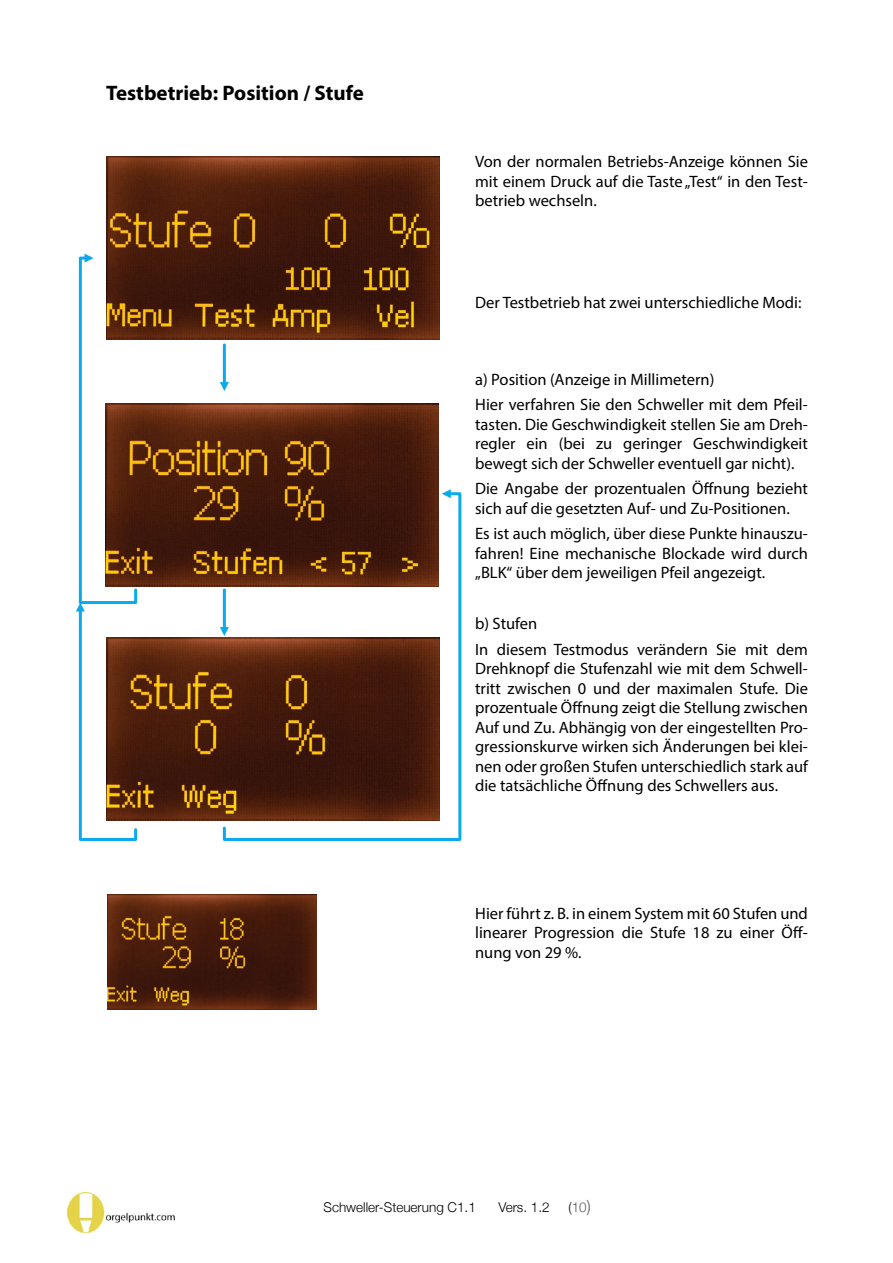
<style>
.page{position:relative;width:893px;height:1263px;background:#fff}
.page>*{position:absolute;margin:0;border:0;box-sizing:border-box;transform-origin:0 0}
.t1{font:700 21px "Myriad Pro";color:#000}
.t2{font:16.5px "Myriad Pro";color:#000}
.t3{font:300 16.5px "Helvetica Neue";color:#595959}
.t4{font:300 13.5px "Helvetica Neue";color:#000}
.t5{font:300 13.5px "Helvetica Neue";color:#595959}
.s1{color:#000}
</style>
<div class="page">
<img style="left:68px;top:1192px;width:107px;height:41px">
<img style="left:106px;top:157px;width:333px;height:183px">
<img style="left:139px;top:403px;width:299px;height:183px">
<img style="left:139px;top:637px;width:82px;height:183px">
<svg style="left:220px;top:382px;width:9px;height:9px"></svg>
<hr style="left:223px;top:345px;width:3px;height:39px;background:#0aaaee">
<svg style="left:221px;top:491px;width:241px;height:350px"></svg>
<svg style="left:76px;top:254px;width:63px;height:587px"></svg>
<img style="left:107px;top:894px;width:210px;height:115px">
<p class="t1" style="left:106px;top:84px;width:259px">Testbetrieb: Position / Stufe</p>
<p class="t2" style="left:475px;top:155px;width:334px">Von der normalen Betriebs-Anzeige können Sie</p>
<p class="t2" style="left:475px;top:174px;width:334px">mit einem Druck auf die Taste „Test“ in den Test-</p>
<p class="t2" style="left:475px;top:194px;width:123px">betrieb wechseln.</p>
<p class="t2" style="left:475px;top:296px;width:328px">Der Testbetrieb hat zwei unterschiedliche Modi:</p>
<p class="t2" style="left:475px;top:372px;width:241px">a) Position (Anzeige in Millimetern)</p>
<p class="t2" style="left:475px;top:398px;width:334px">Hier verfahren Sie den Schweller mit dem Pfeil-</p>
<p class="t2" style="left:475px;top:417px;width:334px">tasten. Die Geschwindigkeit stellen Sie am Dreh-</p>
<p class="t2" style="left:475px;top:437px;width:334px">regler ein (bei zu geringer Geschwindigkeit</p>
<p class="t2" style="left:475px;top:456px;width:321px">bewegt sich der Schweller eventuell gar nicht).</p>
<p class="t2" style="left:475px;top:482px;width:334px">Die Angabe der prozentualen Öffnung bezieht</p>
<p class="t2" style="left:475px;top:501px;width:316px">sich auf die gesetzten Auf- und Zu-Positionen.</p>
<p class="t2" style="left:475px;top:527px;width:334px">Es ist auch möglich, über diese Punkte hinauszu-</p>
<p class="t2" style="left:475px;top:546px;width:334px">fahren! Eine mechanische Blockade wird durch</p>
<p class="t2" style="left:475px;top:566px;width:292px">„BLK“ über dem jeweiligen Pfeil angezeigt.</p>
<p class="t2" style="left:475px;top:617px;width:64px">b) Stufen</p>
<p class="t2" style="left:475px;top:642px;width:334px">In diesem Testmodus verändern Sie mit dem</p>
<p class="t2" style="left:475px;top:662px;width:334px">Drehknopf die Stufenzahl wie mit dem Schwell-</p>
<p class="t2" style="left:475px;top:681px;width:334px">tritt zwischen 0 und der maximalen Stufe. Die</p>
<p class="t2" style="left:475px;top:701px;width:334px">prozentuale Öffnung zeigt die Stellung zwischen</p>
<p class="t2" style="left:475px;top:720px;width:334px">Auf und Zu. Abhängig von der eingestellten Pro-</p>
<p class="t2" style="left:475px;top:740px;width:334px">gressionskurve wirken sich Änderungen bei klei-</p>
<p class="t2" style="left:475px;top:759px;width:334px">nen oder großen Stufen unterschiedlich stark auf</p>
<p class="t2" style="left:475px;top:779px;width:304px">die tatsächliche Öffnung des Schwellers aus.</p>
<p class="t2" style="left:475px;top:906px;width:334px">Hier führt z. B. in einem System mit 60 Stufen und</p>
<p class="t2" style="left:475px;top:926px;width:334px">linearer Progression die Stufe 18 zu einer Öff-</p>
<p class="t2" style="left:475px;top:945px;width:108px">nung von 29 %.</p>
<p class="t4" style="left:324px;top:1199px;width:154px">Schweller-Steuerung C1.1</p>
<p class="t4" style="left:498px;top:1199px;width:53px">Vers. 1.2</p>
<p class="t5" style="left:568px;top:1199px;width:20px"><span class="s1">(</span>10</p>
<p class="t3" style="left:587px;top:1196px;width:5px">)</p>
</div>
